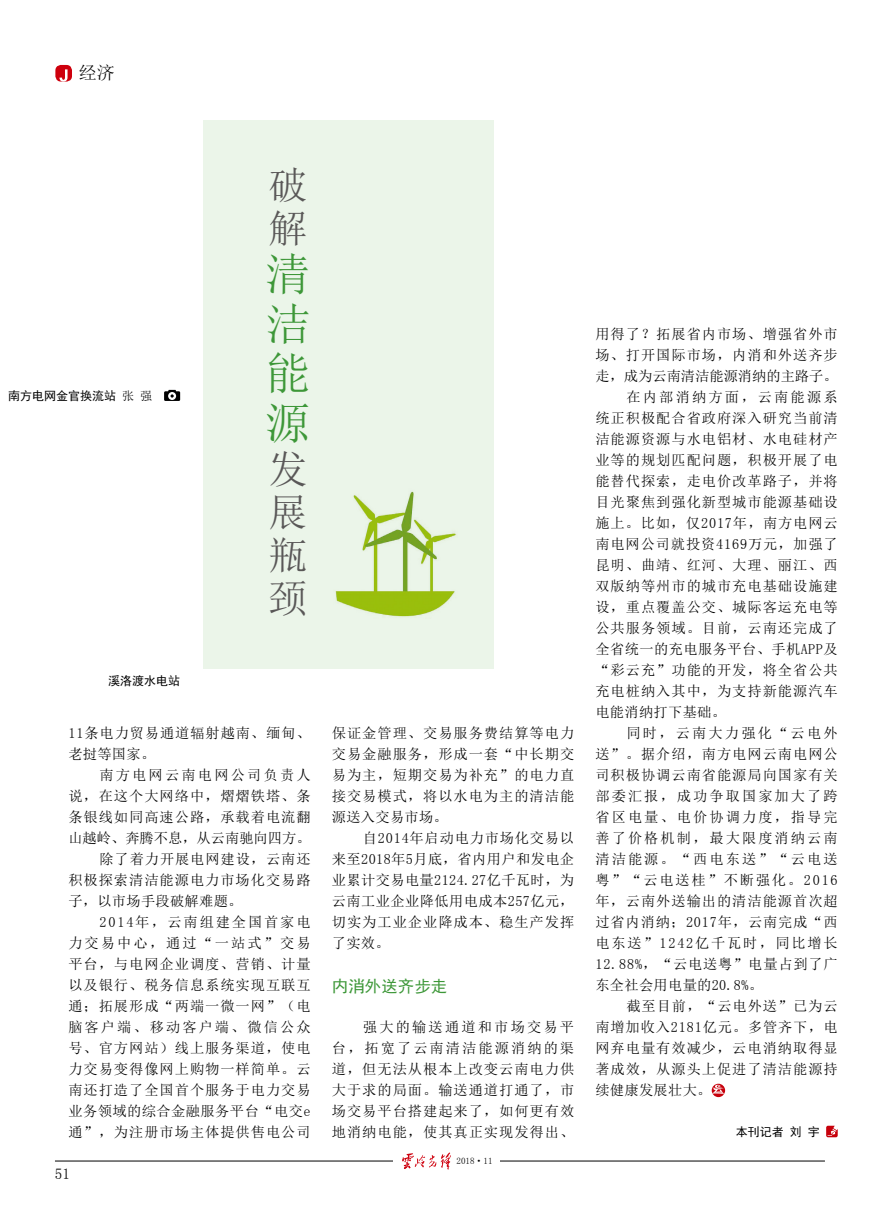
<style>
.page{position:relative;width:893px;height:1212px;background:#fff}
.page>*{position:absolute;margin:0;border:0;box-sizing:border-box;transform-origin:0 0}
.t1{font:45px/49.5px "Sim Sun";color:#3d9738;text-align:justify}
.t2{font:39px/42.9px "Sim Sun";color:#595757}
.t3{font:18px "Sim Sun";color:#000}
.t4{font:16.5px "Sim Hei";color:#3d9738}
.t5{font:15px "Sim Sun";color:#000}
.t6{font:14.25px/21px "Sim Sun";letter-spacing:.065em;color:#000;text-align:justify}
.t7{font:14.25px "Sim Sun";letter-spacing:.145em;color:#000}
.t8{font:14.25px "Sim Sun";letter-spacing:.02em;color:#000}
.t9{font:14.25px "Sim Sun";letter-spacing:.15em;color:#000}
.t10{font:14.25px "Sim Sun";letter-spacing:.03em;color:#000}
.t11{font:14.25px "Sim Sun";color:#000}
.t12{font:14.25px "Sim Sun";letter-spacing:.125em;color:#000}
.t13{font:14.25px "Sim Sun";letter-spacing:.13em;color:#000}
.t14{font:12px "Sim Hei";color:#000}
.t15{font:9px "Sim Sun";color:#000}
.s1{font-family:"Sim Sun"}
</style>
<div class="page">
<hr style="left:55px;top:1161px;width:770px;height:1px;background:#000">
<div style="left:393px;top:1152px;width:107px;height:17px;background:#fff"></div>
<svg style="left:402px;top:1152px;width:49px;height:17px"></svg>
<div style="left:55px;top:65px;width:17px;height:17px;background:#ce000d;border-radius:6px"></div>
<svg style="left:59px;top:69px;width:9px;height:13px"></svg>
<div style="left:203px;top:120px;width:291px;height:549px;background:#ebf5e9"></div>
<img style="left:335px;top:491px;width:122px;height:126px">
<svg style="left:164px;top:390px;width:16px;height:11px"></svg>
<svg style="left:712px;top:1084px;width:13px;height:13px"></svg>
<svg style="left:712px;top:1085px;width:12px;height:9px"></svg>
<svg style="left:826px;top:1126px;width:12px;height:11px"></svg>
<p class="t3" style="left:79px;top:64px;width:38px">经济</p>
<p class="t14" style="left:8px;top:390px;width:145px">南方电网金官换流站 <span class="s1">张 强</span></p>
<h2 class="t2" style="left:269px;top:164px;width:39px">破解</h2>
<h1 class="t1" style="left:266px;top:250px;width:45px">清洁能源</h1>
<h2 class="t2" style="left:269px;top:448px;width:39px;text-align:justify">发展瓶颈</h2>
<p class="t14" style="left:108px;top:675px;width:73px">溪洛渡水电站</p>
<p class="t6" style="left:68px;top:722px;width:244px">11条电力贸易通道辐射越南、缅甸、老挝等国家。</p>
<p class="t9" style="left:99px;top:768px;width:213px">南方电网云南电网公司负责人</p>
<p class="t6" style="left:68px;top:785px;width:244px">说，在这个大网络中，熠熠铁塔、条</p>
<p class="t6" style="left:68px;top:806px;width:244px">条银线如同高速公路，承载着电流翻</p>
<p class="t11" style="left:68px;top:831px;width:244px">山越岭、奔腾不息，从云南驰向四方。</p>
<p class="t6" style="left:99px;top:848px;width:213px">除了着力开展电网建设，云南还</p>
<p class="t6" style="left:68px;top:869px;width:244px">积极探索清洁能源电力市场化交易路</p>
<p class="t8" style="left:68px;top:894px;width:176px">子，以市场手段破解难题。</p>
<p class="t13" style="left:99px;top:915px;width:213px">2014年，云南组建全国首家电</p>
<p class="t7" style="left:68px;top:936px;width:244px">力交易中心，通过“一站式”交易</p>
<p class="t6" style="left:68px;top:953px;width:244px">平台，与电网企业调度、营销、计量</p>
<p class="t6" style="left:68px;top:974px;width:244px">以及银行、税务信息系统实现互联互</p>
<p class="t6" style="left:68px;top:995px;width:244px">通；拓展形成“两端一微一网”（电</p>
<p class="t7" style="left:68px;top:1020px;width:244px">脑客户端、移动客户端、微信公众</p>
<p class="t6" style="left:68px;top:1037px;width:244px">号、官方网站）线上服务渠道，使电</p>
<p class="t6" style="left:68px;top:1058px;width:244px">力交易变得像网上购物一样简单。云</p>
<p class="t6" style="left:68px;top:1079px;width:244px">南还打造了全国首个服务于电力交易</p>
<p class="t10" style="left:68px;top:1104px;width:244px">业务领域的综合金融服务平台“电交e</p>
<p class="t6" style="left:68px;top:1121px;width:244px">通”，为注册市场主体提供售电公司</p>
<p class="t5" style="left:55px;top:1166px;width:16px">51</p>
<p class="t6" style="left:332px;top:722px;width:244px">保证金管理、交易服务费结算等电力交易金融服务，形成一套“中长期交易为主，短期交易为补充”的电力直接交易模式，将以水电为主的清洁能源送入交易市场。</p>
<p class="t6" style="left:332px;top:827px;width:244px;text-indent:31px">自2014年启动电力市场化交易以来至2018年5月底，省内用户和发电企业累计交易电量2124.27亿千瓦时，为云南工业企业降低用电成本257亿元，切实为工业企业降成本、稳生产发挥了实效。</p>
<p class="t4" style="left:332px;top:978px;width:117px">内消外送齐步走</p>
<p class="t6" style="left:332px;top:1016px;width:244px;text-indent:31px">强大的输送通道和市场交易平台，拓宽了云南清洁能源消纳的渠道，但无法从根本上改变云南电力供大于求的局面。输送通道打通了，市场交易平台搭建起来了，如何更有效地消纳电能，使其真正实现发得出、</p>
<p class="t15" style="left:457px;top:1156px;width:37px">2018·11</p>
<p class="t6" style="left:595px;top:323px;width:244px">用得了？拓展省内市场、增强省外市</p>
<p class="t6" style="left:595px;top:344px;width:244px">场、打开国际市场，内消和外送齐步</p>
<p class="t11" style="left:595px;top:369px;width:244px">走，成为云南清洁能源消纳的主路子。</p>
<p class="t9" style="left:626px;top:390px;width:213px">在内部消纳方面，云南能源系</p>
<p class="t6" style="left:595px;top:407px;width:244px">统正积极配合省政府深入研究当前清</p>
<p class="t6" style="left:595px;top:428px;width:244px">洁能源资源与水电铝材、水电硅材产</p>
<p class="t6" style="left:595px;top:449px;width:244px">业等的规划匹配问题，积极开展了电</p>
<p class="t6" style="left:595px;top:470px;width:244px">能替代探索，走电价改革路子，并将</p>
<p class="t6" style="left:595px;top:491px;width:244px">目光聚焦到强化新型城市能源基础设</p>
<p class="t6" style="left:595px;top:512px;width:244px">施上。比如，仅2017年，南方电网云</p>
<p class="t6" style="left:595px;top:533px;width:244px">南电网公司就投资4169万元，加强了</p>
<p class="t6" style="left:595px;top:554px;width:244px">昆明、曲靖、红河、大理、丽江、西</p>
<p class="t6" style="left:595px;top:575px;width:244px">双版纳等州市的城市充电基础设施建</p>
<p class="t6" style="left:595px;top:596px;width:244px">设，重点覆盖公交、城际客运充电等</p>
<p class="t6" style="left:595px;top:617px;width:244px">公共服务领域。目前，云南还完成了</p>
<p class="t10" style="left:595px;top:642px;width:244px">全省统一的充电服务平台、手机APP及</p>
<p class="t6" style="left:595px;top:659px;width:244px">“彩云充”功能的开发，将全省公共</p>
<p class="t6" style="left:595px;top:680px;width:244px">充电桩纳入其中，为支持新能源汽车</p>
<p class="t8" style="left:595px;top:705px;width:132px">电能消纳打下基础。</p>
<p class="t9" style="left:626px;top:726px;width:213px">同时，云南大力强化“云电外</p>
<p class="t6" style="left:595px;top:743px;width:244px">送”。据介绍，南方电网云南电网公</p>
<p class="t6" style="left:595px;top:764px;width:244px">司积极协调云南省能源局向国家有关</p>
<p class="t7" style="left:595px;top:789px;width:244px">部委汇报，成功争取国家加大了跨</p>
<p class="t7" style="left:595px;top:810px;width:244px">省区电量、电价协调力度，指导完</p>
<p class="t7" style="left:595px;top:831px;width:244px">善了价格机制，最大限度消纳云南</p>
<p class="t7" style="left:595px;top:852px;width:244px">清洁能源。“西电东送”“云电送</p>
<p class="t12" style="left:595px;top:873px;width:244px">粤”“云电送桂”不断强化。2016</p>
<p class="t6" style="left:595px;top:890px;width:244px">年，云南外送输出的清洁能源首次超</p>
<p class="t6" style="left:595px;top:911px;width:244px">过省内消纳；2017年，云南完成“西</p>
<p class="t12" style="left:595px;top:936px;width:244px">电东送”1242亿千瓦时，同比增长</p>
<p class="t6" style="left:595px;top:953px;width:244px">12.88%，“云电送粤”电量占到了广</p>
<p class="t8" style="left:595px;top:978px;width:169px">东全社会用电量的20.8%。</p>
<p class="t6" style="left:626px;top:995px;width:213px">截至目前，“云电外送”已为云</p>
<p class="t6" style="left:595px;top:1016px;width:244px">南增加收入2181亿元。多管齐下，电</p>
<p class="t6" style="left:595px;top:1037px;width:244px">网弃电量有效减少，云电消纳取得显</p>
<p class="t6" style="left:595px;top:1058px;width:244px">著成效，从源头上促进了清洁能源持</p>
<p class="t8" style="left:595px;top:1083px;width:117px">续健康发展壮大。</p>
<p class="t14" style="left:736px;top:1125px;width:85px">本刊记者 刘 宇</p>
</div>
